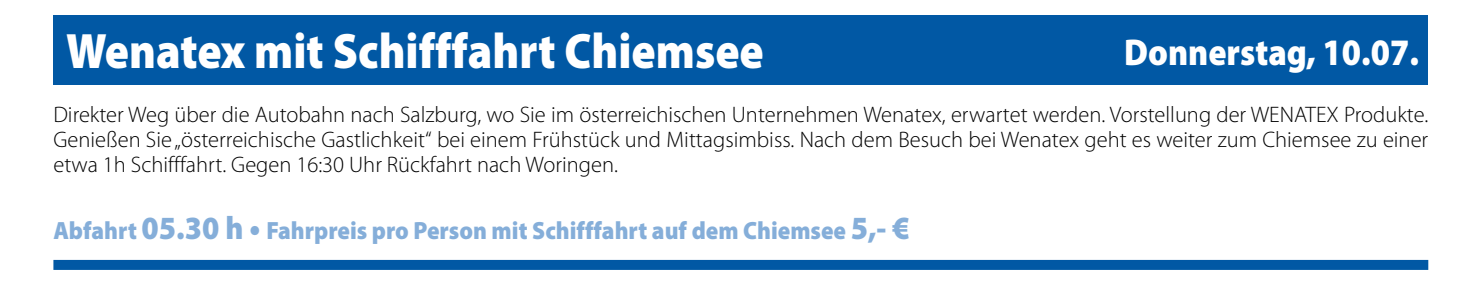
<style>
.page{position:relative;width:1481px;height:288px;background:#fff}
.page>*{position:absolute;margin:0;border:0;box-sizing:border-box;transform-origin:0 0}
.t1{font:900 50px "Myriad Pro";color:#fff;scale:.9 1}
.t2{font:900 37.5px "Myriad Pro";color:#fff;scale:.9 1}
.t3{font:900 25px "Myriad Pro";color:#85aed9;scale:.93 1}
.t4{font:300 22.5px/25px "Myriad Pro";color:#000;text-align:justify}
.s1{font-size:32.5px}
</style>
<div class="page">
<div style="left:53px;top:16px;width:1375px;height:69px;background:#0158a4"></div>
<div style="left:53px;top:260px;width:1375px;height:10px;background:#0158a4"></div>
<h1 class="t1" style="left:66px;top:18px;width:777px">Wenatex mit Schifffahrt Chiemsee</h1>
<h2 class="t2" style="left:1124px;top:27px;width:329px">Donnerstag, 10.07.</h2>
<p class="t4" style="left:53px;top:102px;width:1376px">Direkter Weg über die Autobahn nach Salzburg, wo Sie im österreichischen Unternehmen Wenatex, erwartet werden. Vorstellung der WENATEX Produkte.<br>Genießen Sie „österreichische Gastlichkeit“ bei einem Frühstück und Mittagsimbiss. Nach dem Besuch bei Wenatex geht es weiter zum Chiemsee zu einer etwa 1h Schifffahrt. Gegen 16:30 Uhr Rückfahrt nach Woringen.</p>
<p class="t3" style="left:53px;top:214px;width:922px">Abfahrt <span class="s1">05.30 h •</span> Fahrpreis pro Person mit Schifffahrt auf dem Chiemsee <span class="s1">5,- €</span></p>
</div>
